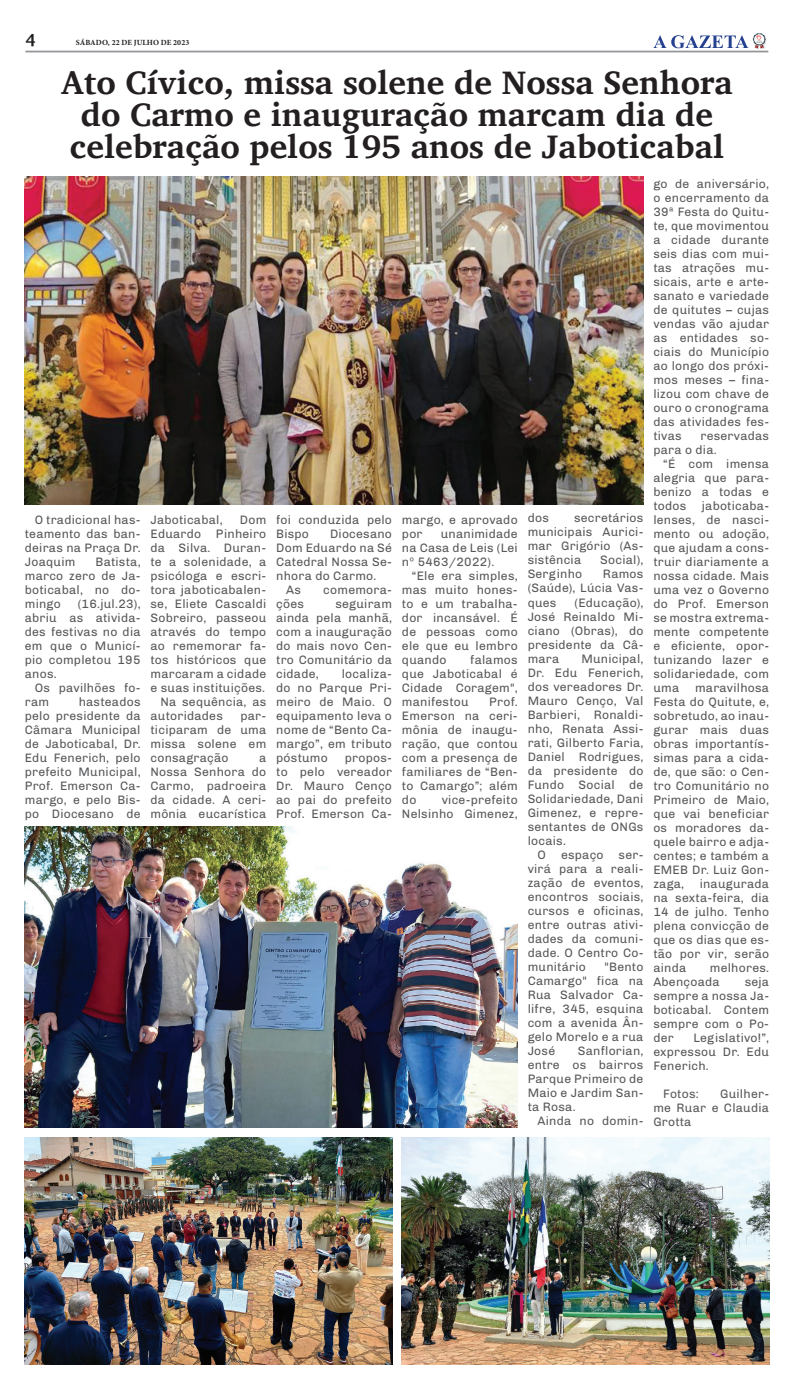
<style>
.page{position:relative;width:794px;height:1389px;background:#fff}
.page>*{position:absolute;margin:0;border:0;box-sizing:border-box;transform-origin:0 0}
.t1{font:700 33.25px/32.4px "Charis SIL";color:#231f20;text-align:center}
.t2{font:700 17.5px "Charis SIL";color:#231f20}
.t3{font:12.25px/14px "Chivo";letter-spacing:.02em;color:#57585a;text-align:justify}
.t4{font:700 7.88px "Minion Pro";letter-spacing:.01em;color:#231f20}
</style>
<div class="page">
<hr style="left:25px;top:51px;width:743px;height:1px;background:#939598">
<svg style="left:653px;top:33px;width:113px;height:16px"></svg>
<img style="left:402px;top:1137px;width:367px;height:227px">
<img style="left:25px;top:1137px;width:367px;height:227px">
<img style="left:25px;top:826px;width:493px;height:302px">
<img style="left:25px;top:177px;width:618px;height:327px">
<h2 class="t2" style="left:25px;top:29px;width:12px">4</h2>
<p class="t4" style="left:76px;top:36px;width:115px">SÁBADO, 22 DE JULHO DE 2023</p>
<h1 class="t1" style="left:61px;top:66px;width:673px">Ato Cívico, missa solene de Nossa Senhora do Carmo e inauguração marcam dia de celebração pelos 195 anos de Jaboticabal</h1>
<p class="t3" style="left:25px;top:512px;width:117px;text-indent:10px">O tradicional has&shy;teamento das ban&shy;deiras na Praça Dr.<br>Joaquim</p>
<p class="t3" style="left:25px;top:554px;width:117px;text-indent:71px">Batista, marco zero de Ja&shy;boticabal, no do&shy;mingo</p>
<p class="t3" style="left:25px;top:596px;width:117px;text-indent:53px">(16.jul.23), abriu as ativida&shy;des festivas no dia em que o Municí&shy;pio completou 195 anos.</p>
<p class="t3" style="left:25px;top:680px;width:117px;text-indent:10px">Os pavilhões fo&shy;ram</p>
<p class="t3" style="left:25px;top:694px;width:117px;text-indent:54px">hasteados pelo presidente da Câmara Municipal de Jaboticabal, Dr.<br>Edu Fenerich, pelo prefeito Municipal, Prof. Emerson Ca&shy;margo, e pelo Bis&shy;po Diocesano de</p>
<p class="t3" style="left:150px;top:512px;width:74px">Jaboticabal,</p>
<p class="t3" style="left:240px;top:512px;width:28px">Dom</p>
<p class="t3" style="left:150px;top:526px;width:117px">Eduardo Pinheiro</p>
<p class="t3" style="left:150px;top:540px;width:117px">da Silva. Duran-</p>
<p class="t3" style="left:150px;top:554px;width:117px">te a solenidade, a</p>
<p class="t3" style="left:150px;top:568px;width:117px">psicóloga e escri-</p>
<p class="t3" style="left:150px;top:582px;width:117px">tora jaboticabalen-</p>
<p class="t3" style="left:150px;top:596px;width:117px">se, Eliete Cascaldi</p>
<p class="t3" style="left:150px;top:610px;width:117px">Sobreiro, passeou</p>
<p class="t3" style="left:150px;top:624px;width:117px">através do tempo</p>
<p class="t3" style="left:150px;top:638px;width:117px">ao rememorar fa-</p>
<p class="t3" style="left:150px;top:652px;width:117px">tos históricos que</p>
<p class="t3" style="left:150px;top:666px;width:117px">marcaram a cidade</p>
<p class="t3" style="left:150px;top:680px;width:116px">e suas instituições.</p>
<p class="t3" style="left:160px;top:694px;width:107px">Na sequência, as</p>
<p class="t3" style="left:150px;top:708px;width:74px">autoridades</p>
<p class="t3" style="left:150px;top:708px;width:117px;text-indent:90px">par&shy;ticiparam de uma missa solene em consagração</p>
<p class="t3" style="left:150px;top:750px;width:117px;text-indent:109px">a Nossa Senhora do Carmo, padroeira da cidade. A ceri&shy;mônia eucarística</p>
<p class="t3" style="left:276px;top:512px;width:117px">foi conduzida pelo<br>Bispo</p>
<p class="t3" style="left:330px;top:526px;width:63px">Diocesano</p>
<p class="t3" style="left:276px;top:540px;width:117px">Dom Eduardo na Sé</p>
<p class="t3" style="left:276px;top:554px;width:117px">Catedral Nossa Se-</p>
<p class="t3" style="left:276px;top:568px;width:102px">nhora do Carmo.</p>
<p class="t3" style="left:286px;top:582px;width:16px">As</p>
<p class="t3" style="left:323px;top:582px;width:70px">comemora-</p>
<p class="t3" style="left:276px;top:596px;width:29px">ções</p>
<p class="t3" style="left:276px;top:596px;width:117px;text-indent:59px">seguiram ainda pela manhã, com a inauguração do mais novo Cen&shy;tro Comunitário da cidade,</p>
<p class="t3" style="left:276px;top:666px;width:117px;text-indent:66px">localiza&shy;do no Parque Pri&shy;meiro de Maio. O equipamento leva o nome de “Bento Ca&shy;margo”, em tributo póstumo</p>
<p class="t3" style="left:276px;top:750px;width:117px;text-indent:69px">propos&shy;to pelo vereador Dr. Mauro Cenço ao pai do prefeito Prof. Emerson Ca-</p>
<p class="t3" style="left:402px;top:512px;width:117px">margo, e aprovado por</p>
<p class="t3" style="left:402px;top:526px;width:117px;text-indent:39px">unanimidade na Casa de Leis (Lei nº 5463/2022).</p>
<p class="t3" style="left:402px;top:568px;width:117px;text-indent:10px">“Ele era simples, mas muito hones&shy;to e um trabalha&shy;dor incansável. É de pessoas como ele que eu lembro quando</p>
<p class="t3" style="left:402px;top:652px;width:117px;text-indent:68px">falamos que Jaboticabal é Cidade Coragem", manifestou</p>
<p class="t3" style="left:402px;top:694px;width:117px;text-indent:87px">Prof.<br>Emerson na ceri&shy;mônia de inaugu&shy;ração, que contou com a presença de familiares de “Ben&shy;to Camargo”; além do</p>
<p class="t3" style="left:402px;top:792px;width:117px;text-align:right">vice-prefeito<br>Nelsinho Gimenez,</p>
<p class="t3" style="left:527px;top:511px;width:117px;text-indent:46px">secretários municipais Aurici&shy;mar Grigório (As&shy;sistência</p>
<p class="t3" style="left:527px;top:511px;width:23px">dos</p>
<p class="t3" style="left:600px;top:553px;width:45px">Social),</p>
<p class="t3" style="left:527px;top:567px;width:56px">Serginho</p>
<p class="t3" style="left:527px;top:567px;width:117px;text-indent:75px">Ramos (Saúde), Lúcia Vas&shy;ques</p>
<p class="t3" style="left:527px;top:595px;width:117px;text-indent:47px">(Educação), José Reinaldo Mi&shy;ciano (Obras), do presidente da Câ&shy;mara</p>
<p class="t3" style="left:527px;top:651px;width:117px;text-indent:54px">Municipal, Dr. Edu Fenerich, dos vereadores Dr.<br>Mauro Cenço, Val Barbieri, Ronaldi&shy;nho, Renata Assi&shy;rati, Gilberto Faria, Daniel Rodrigues, da presidente do Fundo Social de Solidariedade, Dani Gimenez, e repre&shy;sentantes de ONGs locais.</p>
<p class="t3" style="left:527px;top:847px;width:117px;text-indent:10px">O espaço ser&shy;virá para a reali&shy;zação de eventos, encontros sociais, cursos e oficinas, entre outras ativi&shy;dades da comuni&shy;dade. O Centro Co&shy;munitário</p>
<p class="t3" style="left:527px;top:959px;width:117px;text-indent:77px">"Bento Camargo" fica na Rua Salvador Ca&shy;lifre, 345, esquina com a avenida Ân&shy;gelo Morelo e a rua José</p>
<p class="t3" style="left:527px;top:1043px;width:117px;text-indent:50px">Sanflorian, entre os bairros Parque Primeiro de Maio e Jardim San&shy;ta Rosa.</p>
<p class="t3" style="left:537px;top:1113px;width:107px">Ainda no domin-</p>
<p class="t3" style="left:653px;top:176px;width:117px">go de aniversário, o encerramento da 39ª Festa do Quitu&shy;te, que movimentou a cidade durante seis dias com mui&shy;tas atrações mu&shy;sicais, arte e arte&shy;sanato e variedade de quitutes – cujas vendas vão ajudar as entidades so&shy;ciais do Município ao longo dos próxi&shy;mos meses – fina&shy;lizou com chave de ouro o cronograma das atividades fes&shy;tivas</p>
<p class="t3" style="left:653px;top:428px;width:117px;text-indent:47px">reservadas para o dia.</p>
<p class="t3" style="left:653px;top:456px;width:117px;text-indent:10px">“É com imensa alegria que para&shy;benizo a todas e todos</p>
<p class="t3" style="left:653px;top:498px;width:117px;text-indent:48px">jaboticaba&shy;lenses, de nasci&shy;mento ou adoção, que ajudam a cons&shy;truir diariamente a nossa cidade. Mais uma vez o Governo do Prof. Emerson se mostra extrema&shy;mente competente e eficiente, opor&shy;tunizando lazer e solidariedade, com uma</p>
<p class="t3" style="left:653px;top:680px;width:117px;text-indent:42px">maravilhosa Festa do Quitute, e, sobretudo, ao inau&shy;gurar mais duas obras importantís&shy;simas para a cida&shy;de, que são: o Cen&shy;tro Comunitário no Primeiro de Maio, que vai beneficiar os moradores da&shy;quele bairro e adja&shy;centes; e também a EMEB Dr. Luiz Gon&shy;zaga,</p>
<p class="t3" style="left:653px;top:876px;width:117px;text-indent:46px">inaugurada na sexta-feira, dia 14 de julho. Tenho plena convicção de que os dias que es&shy;tão por vir, serão ainda</p>
<p class="t3" style="left:653px;top:960px;width:117px;text-indent:56px">melhores.<br>Abençoada</p>
<p class="t3" style="left:653px;top:974px;width:117px;text-indent:91px">seja sempre a nossa Ja&shy;boticabal. Contem sempre com o Po&shy;der</p>
<p class="t3" style="left:653px;top:1030px;width:117px;text-indent:40px">Legislativo!”, expressou Dr. Edu Fenerich.</p>
<p class="t3" style="left:663px;top:1086px;width:37px">Fotos:</p>
<p class="t3" style="left:653px;top:1086px;width:117px;text-indent:67px">Guilher&shy;me Ruar e Claudia Grotta</p>
</div>
